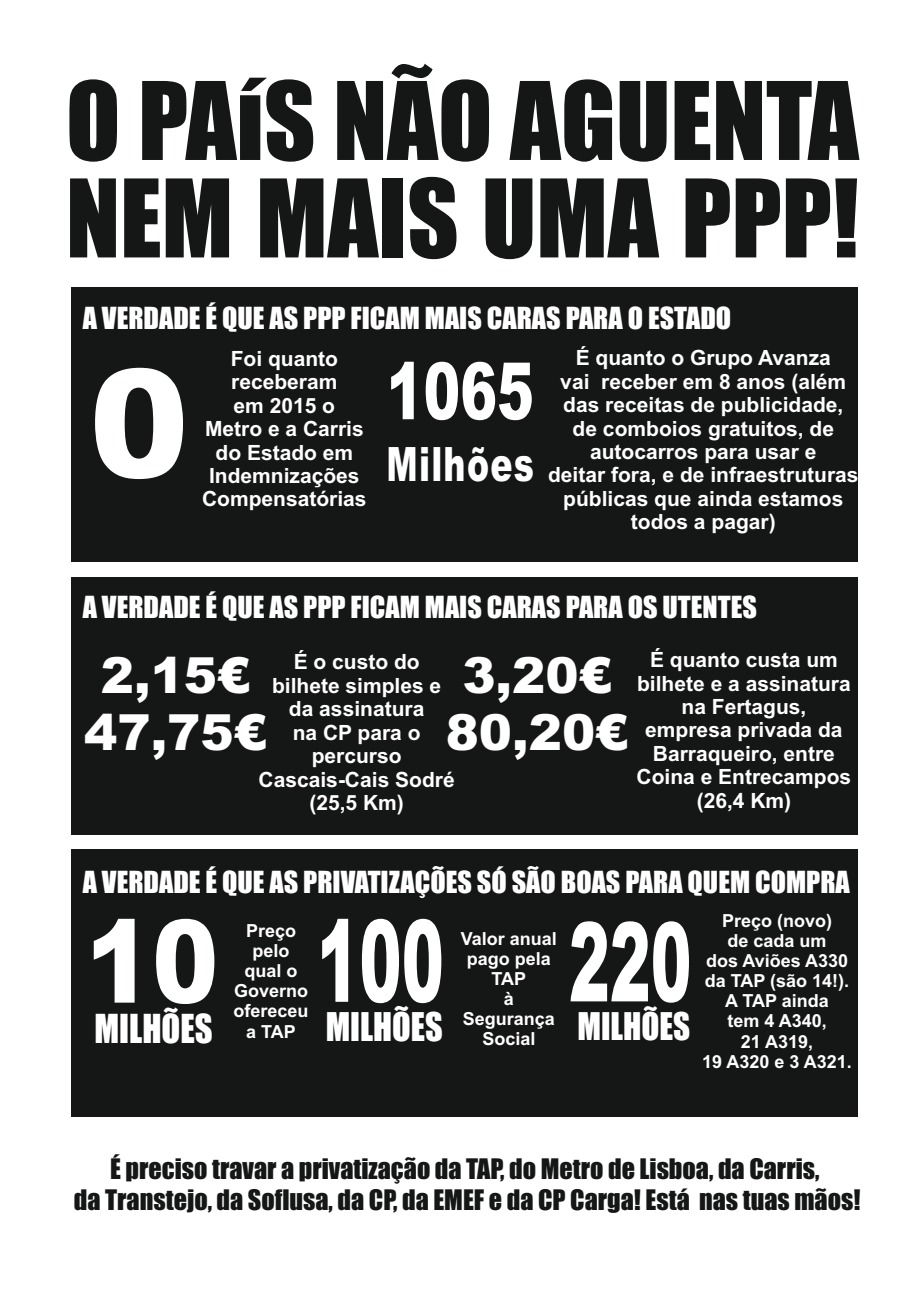
<style>
.page{position:relative;width:920px;height:1290px;background:#fff}
.page>*{position:absolute;margin:0;border:0;box-sizing:border-box;transform-origin:0 0}
.t1{font:900 150.3px "Arial";color:#fff}
.t2{font:900 115.2px "Arial";color:#fff;scale:.86 1}
.t3{font:900 114px "Arial";color:#fff;scale:.56 1}
.t4{font:900 109.95px "Arial";color:#fff;scale:.56 1}
.t5{font:99.9px/97.5px "Impact";color:#151616}
.t6{font:900 79.05px "Arial";color:#fff;scale:.7 1}
.t7{font:900 49.8px/56.2px "Arial";color:#fff;text-align:center}
.t8{font:900 47.4px "Arial";letter-spacing:.035em;color:#fff;scale:.7 1}
.t9{font:36.9px "Impact";color:#fff;scale:.94 1}
.t10{font:36.6px "Impact";color:#fff;scale:.94 1}
.t11{font:35.25px "Impact";color:#fff;scale:.94 1}
.t12{font:28.05px "Impact";color:#fff}
.t13{font:26.1px/31.8px "Impact";color:#151616;text-align:center}
.t14{font:700 21px/23.4px "Arial";color:#fff;text-align:center}
.t15{font:700 18px/20.1px "Arial";color:#fff;text-align:center}
</style>
<div class="page">
<div style="left:71px;top:288px;width:787px;height:274px;background:#151616"></div>
<div style="left:71px;top:577px;width:787px;height:257px;background:#151616"></div>
<div style="left:71px;top:849px;width:787px;height:267px;background:#151616"></div>
<h3 class="t5" style="left:66px;top:77px;width:794px">O PAíS NÃO AGUENTA<br>NEM MAIS UMA PPP!</h3>
<h3 class="t12" style="left:83px;top:307px;width:650px">A VERDADE É QUE AS PPP FICAM MAIS CARAS PARA O ESTADO</h3>
<h1 class="t1" style="left:89px;top:370px;width:102px">0</h1>
<p class="t14" style="left:202px;top:349px;width:166px">Foi quanto receberam<br>em 2015 o<br>Metro e a Carris do Estado em<br>Indemnizações<br>Compensatórias</p>
<h3 class="t6" style="left:387px;top:363px;width:212px">1065</h3>
<h3 class="t8" style="left:387px;top:447px;width:212px">Milhões</h3>
<p class="t14" style="left:548px;top:348px;width:312px">É quanto o Grupo Avanza<br>vai receber em 8 anos (além das receitas de publicidade,<br>de comboios gratuitos, de autocarros para usar e<br>deitar fora, e de infraestruturas públicas que ainda estamos todos a pagar)</p>
<h3 class="t12" style="left:83px;top:596px;width:676px">A VERDADE É QUE AS PPP FICAM MAIS CARAS PARA OS UTENTES</h3>
<h3 class="t7" style="left:446px;top:653px;width:184px">3,20€<br>80,20€</h3>
<p class="t14" style="left:259px;top:652px;width:198px">É o custo do bilhete simples e da assinatura<br>na CP para o percurso<br>Cascais-Cais Sodré (25,5 Km)</p>
<p class="t14" style="left:637px;top:650px;width:216px">É quanto custa um bilhete e a assinatura na Fertagus, empresa privada da<br>Barraqueiro, entre<br>Coina e Entrecampos (26,4 Km)</p>
<h3 class="t7" style="left:84px;top:653px;width:184px">2,15€<br>47,75€</h3>
<h3 class="t12" style="left:83px;top:871px;width:769px">A VERDADE É QUE AS PRIVATIZAÇÕES SÓ SÃO BOAS PARA QUEM COMPRA</h3>
<h2 class="t2" style="left:86px;top:920px;width:156px">10</h2>
<h3 class="t9" style="left:95px;top:1013px;width:127px">MILHÕES</h3>
<p class="t15" style="left:702px;top:912px;width:151px">Preço (novo)<br>de cada um<br>dos Aviões A330 da TAP (são 14!).<br>A TAP ainda<br>tem 4 A340,<br>21 A319,<br>19 A320 e 3 A321.</p>
<h3 class="t3" style="left:317px;top:920px;width:228px">100</h3>
<h3 class="t10" style="left:326px;top:1012px;width:126px">MILHÕES</h3>
<p class="t15" style="left:461px;top:930px;width:98px">Valor anual pago pela<br>TAP<br>à<br>Segurança<br>Social</p>
<h3 class="t4" style="left:569px;top:923px;width:220px">220</h3>
<p class="t15" style="left:234px;top:922px;width:77px">Preço pelo qual o<br>Governo ofereceu a TAP</p>
<h3 class="t11" style="left:577px;top:1012px;width:121px">MILHÕES</h3>
<p class="t13" style="left:74px;top:1154px;width:788px">É preciso travar a privatização da TAP, do Metro de Lisboa, da Carris,<br>da Transtejo, da Soflusa, da CP, da EMEF e da CP Carga! Está nas tuas mãos!</p>
</div>
